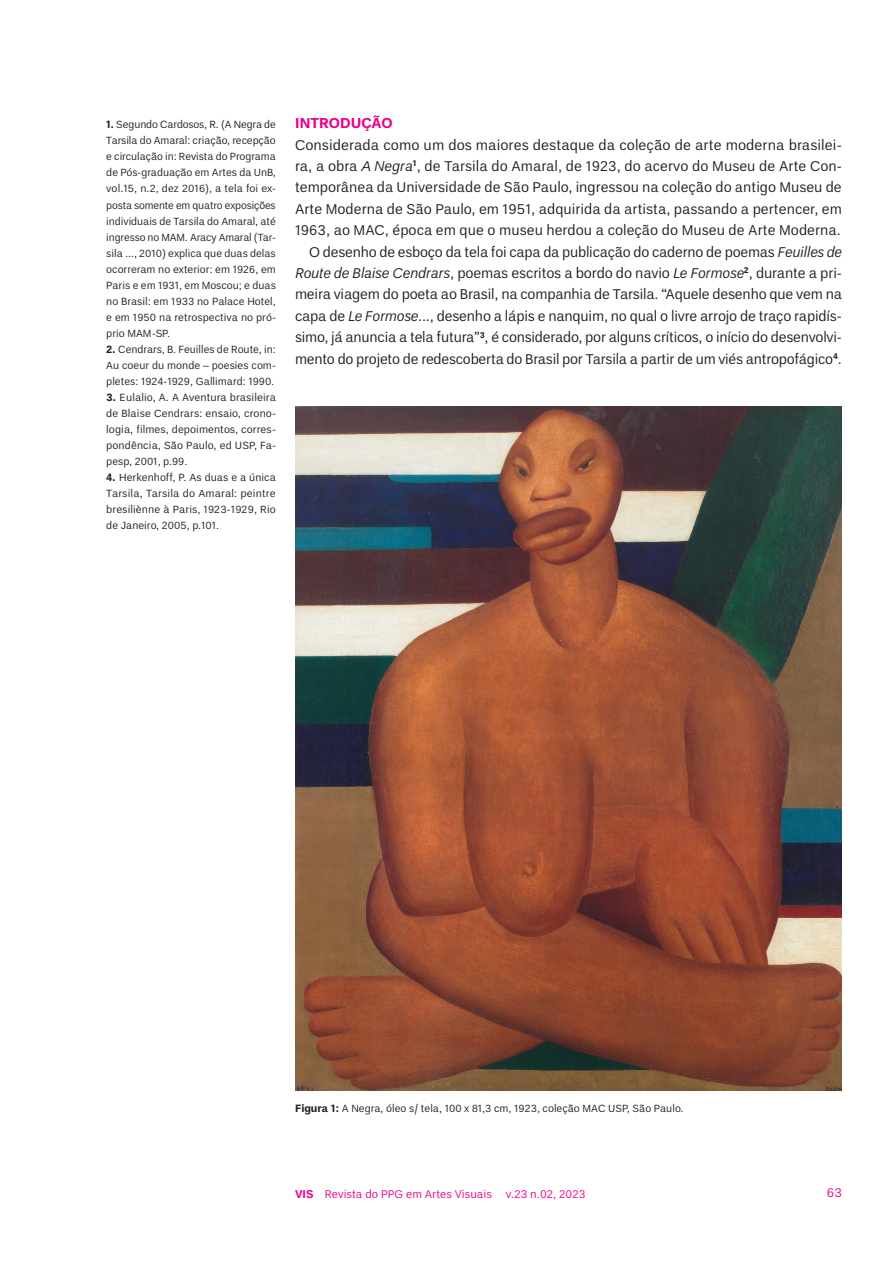
<style>
.page{position:relative;width:893px;height:1263px;background:#fff}
.page>*{position:absolute;margin:0;border:0;box-sizing:border-box;transform-origin:0 0}
.TEXTO{font:14.25px/21.5px "Un B Pro";letter-spacing:-.015em;color:#231f20;text-align:justify}
.TEXTO_PRIMEIRO_PARAGRAFO{font:14.25px/21.5px "Un B Pro";color:#231f20;text-align:justify}
.TÍTULO_A{font:700 14.25px "Un B Pro";color:#ed028c}
.t1{font:12.75px "Un B Pro";color:#ed028c}
.t2{font:11.25px "Un B Pro";color:#ed028c}
.NOTAS_PRIMEIRO_PARAGRAFO{font:10.5px/16px "Un B Pro";color:#231f20;text-align:justify}
.NOTAS{font:10.5px/16px "Un B Pro";letter-spacing:.005em;color:#231f20;text-align:justify}
.LEGENDA{font:10.5px "Un B Pro";color:#231f20}
.s1{font-weight:700}
.s2{font-style:italic}
</style>
<div class="page">
<img style="left:295px;top:406px;width:547px;height:685px">
<p class="NOTAS_PRIMEIRO_PARAGRAFO" style="left:106px;top:117px;width:171px"><span class="s1">1.</span> Segundo Cardosos, R. (A Negra de Tarsila do Amaral: criação, recepção e circulação in: Revista do Programa de Pós-graduação em Artes da UnB, vol.15, n.2, dez 2016), a tela foi ex&shy;posta somente em quatro exposições individuais de Tarsila do Amaral, até ingresso no MAM. Aracy Amaral (Tar&shy;sila ..., 2010) explica que duas delas ocorreram no exterior: em 1926, em Paris e em 1931, em Moscou; e duas no Brasil: em 1933 no Palace Hotel, e em 1950 na retrospectiva no pró&shy;prio MAM-SP.</p>
<p class="NOTAS" style="left:106px;top:341px;width:171px"><span class="s1">2.</span> Cendrars, B. Feuilles de Route, in:<br>Au coeur du monde – poesies com&shy;pletes: 1924-1929, Gallimard: 1990.</p>
<p class="NOTAS" style="left:106px;top:389px;width:171px"><span class="s1">3.</span> Eulalio, A. A Aventura brasileira de Blaise Cendrars: ensaio, crono&shy;logia, filmes, depoimentos, corres&shy;pondência, São Paulo, ed USP, Fa&shy;pesp, 2001, p.99.</p>
<p class="NOTAS" style="left:106px;top:470px;width:171px"><span class="s1">4.</span> Herkenhoff, P. As duas e a única Tarsila, Tarsila do Amaral: peintre bresiliènne à Paris, 1923-1929, Rio de Janeiro, 2005, p.101.</p>
<p class="TÍTULO_A" style="left:295px;top:115px;width:99px">INTRODUÇÃO</p>
<p class="TEXTO_PRIMEIRO_PARAGRAFO" style="left:295px;top:134px;width:548px">Considerada como um dos maiores destaque da coleção de arte moderna brasilei&shy;ra, a obra <span class="s2">A Negra</span><sup>1</sup>, de Tarsila do Amaral, de 1923, do acervo do Museu de Arte Con&shy;temporânea da Universidade de São Paulo, ingressou na coleção do antigo Museu de Arte Moderna de São Paulo, em 1951, adquirida da artista, passando a pertencer, em 1963, ao MAC, época em que o museu herdou a coleção do Museu de Arte Moderna.</p>
<p class="TEXTO" style="left:295px;top:241px;width:549px;text-indent:14px">O desenho de esboço da tela foi capa da publicação do caderno de poemas <span class="s2">Feuilles de Route de Blaise Cendrars</span>, poemas escritos a bordo do navio <span class="s2">Le Formose</span><sup>2</sup>, durante a pri&shy;meira viagem do poeta ao Brasil, na companhia de Tarsila. “Aquele desenho que vem na capa de <span class="s2">Le Formose</span>..., desenho a lápis e nanquim, no qual o livre arrojo de traço rapidís&shy;simo, já anuncia a tela futura”<sup>3</sup>, é considerado, por alguns críticos, o início do desenvolvi&shy;mento do projeto de redescoberta do Brasil por Tarsila a partir de um viés antropofágico<sup>4</sup>.</p>
<p class="LEGENDA" style="left:295px;top:1102px;width:390px"><span class="s1">Figura 1:</span> A Negra, óleo s/ tela, 100 x 81,3 cm, 1923, coleção MAC USP, São Paulo.</p>
<p class="t2" style="left:295px;top:1187px;width:292px"><span class="s1">VIS</span> Revista do PPG em Artes Visuais v.23 n.02, 2023</p>
<p class="t1" style="left:827px;top:1185px;width:17px">63</p>
</div>
